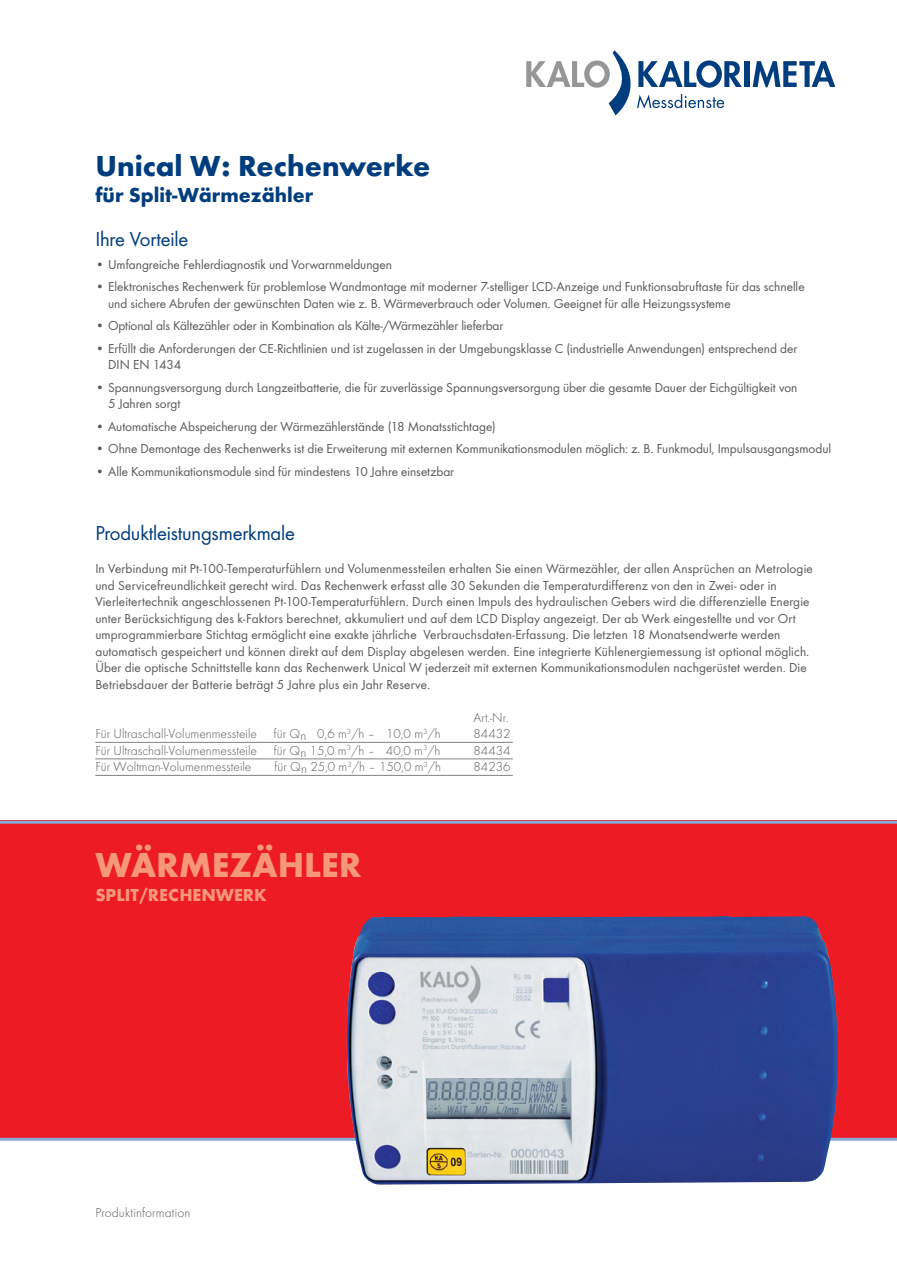
<style>
.page{position:relative;width:897px;height:1267px;background:#fff}
.page>*{position:absolute;margin:0;border:0;box-sizing:border-box;transform-origin:0 0}
.t1{font:700 36px "Futura";color:#f7977a}
.t2{font:700 30px "Futura";color:#003d7e}
.t3{font:21px "Futura Boo";letter-spacing:-.01em;color:#003d7e}
.t4{font:700 21px "Futura";color:#003d7e}
.t5{font:700 18px "Futura";color:#f7977a}
.t6{font:13.5px/16.5px "Futura Boo";letter-spacing:.005em;color:#58595b}
.t7{font:300 13.5px "Futura";color:#58595b}
</style>
<div class="page">
<div style="left:0;top:820px;width:896px;height:319px;background:#ed1c24"></div>
<hr style="left:0;top:820px;width:896px;height:3px;background:#8babd9">
<hr style="left:0;top:1137px;width:896px;height:3px;background:#8babd9">
<div style="left:744px;top:61px;width:5px;height:26px;background:#003d7e"></div>
<svg style="left:752px;top:61px;width:83px;height:26px"></svg>
<svg style="left:526px;top:50px;width:215px;height:65px"></svg>
<hr style="left:95px;top:742px;width:418px;height:1px;background:#808285">
<hr style="left:95px;top:758px;width:418px;height:1px;background:#808285">
<hr style="left:95px;top:775px;width:418px;height:1px;background:#808285">
<img style="left:332px;top:916px;width:505px;height:268px">
<h2 class="t2" style="left:95px;top:148px;width:336px">Unical W: Rechenwerke</h2>
<h3 class="t4" style="left:95px;top:182px;width:220px">für Split-Wärmezähler</h3>
<h3 class="t3" style="left:95px;top:227px;width:94px">Ihre Vorteile</h3>
<p class="t6" style="left:95px;top:256px;width:298px">• Umfangreiche Fehlerdiagnostik und Vorwarnmeldungen</p>
<p class="t6" style="left:108px;top:278px;width:698px;text-indent:-13px">• Elektronisches Rechenwerk für problemlose Wandmontage mit moderner 7-stelliger LCD-Anzeige und Funktionsabruftaste für das schnelle und sichere Abrufen der gewünschten Daten wie z. B. Wärmeverbrauch oder Volumen. Geeignet für alle Heizungssysteme</p>
<p class="t6" style="left:95px;top:317px;width:409px">• Optional als Kältezähler oder in Kombination als Kälte-/Wärmezähler lieferbar</p>
<p class="t6" style="left:108px;top:340px;width:690px;text-indent:-13px">• Erfüllt die Anforderungen der CE-Richtlinien und ist zugelassen in der Umgebungsklasse C (industrielle Anwendungen) entsprechend der<br>DIN EN 1434</p>
<p class="t6" style="left:108px;top:379px;width:690px;text-indent:-13px">• Spannungsversorgung durch Langzeitbatterie, die für zuverlässige Spannungsversorgung über die gesamte Dauer der Eichgültigkeit von<br>5 Jahren sorgt</p>
<p class="t6" style="left:95px;top:418px;width:402px">• Automatische Abspeicherung der Wärmezählerstände (18 Monatsstichtage)</p>
<p class="t6" style="left:95px;top:440px;width:737px">• Ohne Demontage des Rechenwerks ist die Erweiterung mit externen Kommunikationsmodulen möglich: z. B. Funkmodul, Impulsausgangsmodul</p>
<p class="t6" style="left:95px;top:463px;width:360px">• Alle Kommunikationsmodule sind für mindestens 10 Jahre einsetzbar</p>
<h3 class="t3" style="left:95px;top:520px;width:201px">Produktleistungsmerkmale</h3>
<p class="t6" style="left:95px;top:560px;width:718px">In Verbindung mit Pt-100-Temperaturfühlern und Volumenmessteilen erhalten Sie einen Wärmezähler, der allen Ansprüchen an Metrologie und Servicefreundlichkeit gerecht wird. Das Rechenwerk erfasst alle 30 Sekunden die Temperaturdifferenz von den in Zwei- oder in Vierleitertechnik angeschlossenen Pt-100-Temperaturfühlern. Durch einen Impuls des hydraulischen Gebers wird die differenzielle Energie unter Berücksichtigung des k-Faktors berechnet, akkumuliert und auf dem LCD Display angezeigt. Der ab Werk eingestellte und vor Ort umprogrammierbare Stichtag ermöglicht eine exakte jährliche Verbrauchsdaten-Erfassung. Die letzten 18 Monatsendwerte werden automatisch gespeichert und können direkt auf dem Display abgelesen werden. Eine integrierte Kühlenergiemessung ist optional möglich.<br>Über die optische Schnittstelle kann das Rechenwerk Unical W jederzeit mit externen Kommunikationsmodulen nachgerüstet werden. Die Betriebsdauer der Batterie beträgt 5 Jahre plus ein Jahr Reserve.</p>
<p class="t7" style="left:473px;top:709px;width:36px">Art.-Nr.</p>
<p class="t7" style="left:95px;top:726px;width:347px">Für Ultraschall-Volumenmessteile für Qn 0,6 m<sup>3</sup>/h – 10,0 m<sup>3</sup>/h</p>
<p class="t7" style="left:473px;top:726px;width:38px">84432</p>
<p class="t7" style="left:95px;top:742px;width:163px">Für Ultraschall-Volumenmessteile</p>
<p class="t7" style="left:274px;top:742px;width:168px">für Qn 15,0 m<sup>3</sup>/h – 40,0 m<sup>3</sup>/h</p>
<p class="t7" style="left:473px;top:742px;width:38px">84434</p>
<p class="t7" style="left:95px;top:759px;width:158px">Für Woltman-Volumenmessteile</p>
<p class="t7" style="left:274px;top:759px;width:168px">für Qn 25,0 m<sup>3</sup>/h – 150,0 m<sup>3</sup>/h</p>
<p class="t7" style="left:473px;top:759px;width:38px">84236</p>
<h1 class="t1" style="left:95px;top:842px;width:267px">Wärmezähler</h1>
<h3 class="t5" style="left:95px;top:883px;width:173px">split/rechenwerk</h3>
<p class="t7" style="left:95px;top:1204px;width:97px">Produktinformation</p>
</div>
